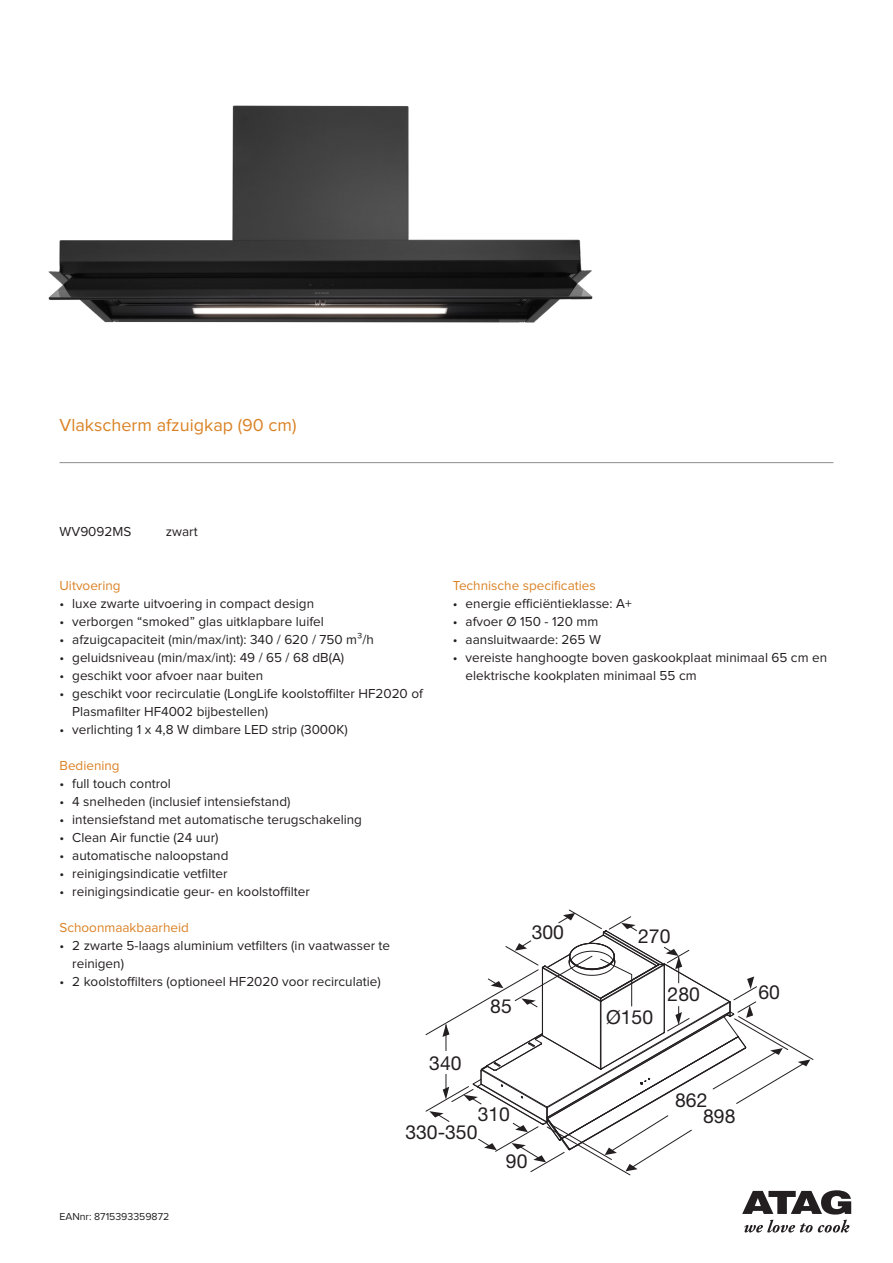
<style>
.page{position:relative;width:893px;height:1263px;background:#fff}
.page>*{position:absolute;margin:0;border:0;box-sizing:border-box;transform-origin:0 0}
.t1{font:19.35px/15.8px "Helvetica Neue LT Std";color:#231f20}
.Productnaam{font:18px "Proxima Nova";color:#db8225}
.type_overzicht{font:13.5px/18px "Proxima Nova";color:#231f20}
.producttekst_tussenk{font:13.5px "Proxima Nova";color:#db8225}
.EANnr{font:10.5px "Proxima Nova";color:#231f20}
</style>
<div class="page">
<hr style="left:60px;top:462px;width:773px;height:1px;background:#8a8c8f">
<svg style="left:744px;top:1220px;width:105px;height:12px"></svg>
<svg style="left:742px;top:1190px;width:109px;height:24px"></svg>
<img style="left:48px;top:105px;width:545px;height:218px">
<svg style="left:425px;top:909px;width:388px;height:266px"></svg>
<p class="Productnaam" style="left:60px;top:416px;width:239px">Vlakscherm afzuigkap (90 cm)</p>
<p class="type_overzicht" style="left:60px;top:523px;width:73px">WV9092MS</p>
<p class="type_overzicht" style="left:166px;top:523px;width:33px">zwart</p>
<p class="producttekst_tussenk" style="left:60px;top:579px;width:63px">Uitvoering</p>
<p class="type_overzicht" style="left:60px;top:595px;width:256px">• luxe zwarte uitvoering in compact design</p>
<p class="type_overzicht" style="left:60px;top:613px;width:266px">• verborgen “smoked” glas uitklapbare luifel</p>
<p class="type_overzicht" style="left:60px;top:631px;width:316px">• afzuigcapaciteit (min/max/int): 340 / 620 / 750 m³/h</p>
<p class="type_overzicht" style="left:60px;top:649px;width:286px">• geluidsniveau (min/max/int): 49 / 65 / 68 dB(A)</p>
<p class="type_overzicht" style="left:60px;top:667px;width:205px">• geschikt voor afvoer naar buiten</p>
<p class="type_overzicht" style="left:72px;top:685px;width:352px;text-indent:-13px">• geschikt voor recirculatie (LongLife koolstoffilter HF2020 of<br>Plasmafilter HF4002 bijbestellen)</p>
<p class="type_overzicht" style="left:60px;top:721px;width:290px">• verlichting 1 x 4,8 W dimbare LED strip (3000K)</p>
<p class="producttekst_tussenk" style="left:60px;top:759px;width:62px">Bediening</p>
<p class="type_overzicht" style="left:60px;top:775px;width:113px">• full touch control</p>
<p class="type_overzicht" style="left:60px;top:793px;width:232px">• 4 snelheden (inclusief intensiefstand)</p>
<p class="type_overzicht" style="left:60px;top:811px;width:304px">• intensiefstand met automatische terugschakeling</p>
<p class="type_overzicht" style="left:60px;top:829px;width:160px">• Clean Air functie (24 uur)</p>
<p class="type_overzicht" style="left:60px;top:847px;width:170px">• automatische naloopstand</p>
<p class="type_overzicht" style="left:60px;top:865px;width:169px">• reinigingsindicatie vetfilter</p>
<p class="type_overzicht" style="left:60px;top:883px;width:252px">• reinigingsindicatie geur- en koolstoffilter</p>
<p class="producttekst_tussenk" style="left:60px;top:921px;width:131px">Schoonmaakbaarheid</p>
<p class="type_overzicht" style="left:72px;top:937px;width:319px;text-indent:-13px">• 2 zwarte 5-laags aluminium vetfilters (in vaatwasser te reinigen)</p>
<p class="type_overzicht" style="left:60px;top:973px;width:323px">• 2 koolstoffilters (optioneel HF2020 voor recirculatie)</p>
<p class="producttekst_tussenk" style="left:453px;top:579px;width:144px">Technische specificaties</p>
<p class="type_overzicht" style="left:453px;top:595px;width:180px">• energie efficiëntieklasse: A+</p>
<p class="type_overzicht" style="left:453px;top:613px;width:147px">• afvoer Ø 150 - 120 mm</p>
<p class="type_overzicht" style="left:453px;top:631px;width:150px">• aansluitwaarde: 265 W</p>
<p class="type_overzicht" style="left:466px;top:649px;width:363px;text-indent:-13px">• vereiste hanghoogte boven gaskookplaat minimaal 65 cm en elektrische kookplaten minimaal 55 cm</p>
<p class="t1" style="left:490px;top:998px;width:23px">85</p>
<p class="t1" style="left:532px;top:923px;width:34px">300</p>
<p class="t1" style="left:638px;top:928px;width:34px">270</p>
<p class="t1" style="left:606px;top:1009px;width:49px">Ø150</p>
<p class="t1" style="left:668px;top:985px;width:34px">280</p>
<p class="t1" style="left:758px;top:984px;width:23px">60</p>
<p class="EANnr" style="left:60px;top:1212px;width:111px">EANnr: 8715393359872</p>
<p class="t1" style="left:429px;top:1054px;width:34px">340</p>
<p class="t1" style="left:478px;top:1106px;width:34px">310</p>
<p class="t1" style="left:506px;top:1152px;width:23px">90</p>
<p class="t1" style="left:405px;top:1124px;width:74px">330-350</p>
<p class="t1" style="left:703px;top:1092px;width:34px;text-indent:-28px">862<br>898</p>
</div>
